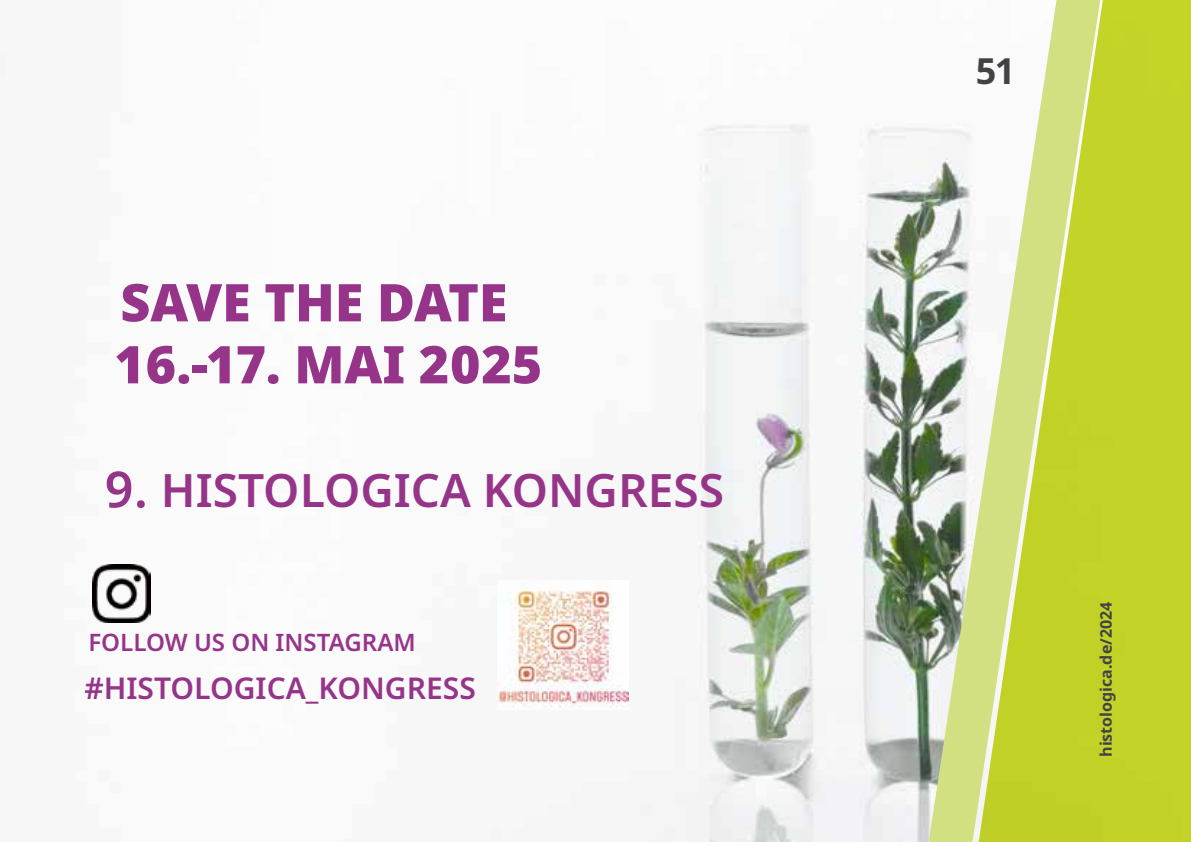
<style>
.page{position:relative;width:1191px;height:842px;background:#fff}
.page>*{position:absolute;margin:0;border:0;box-sizing:border-box;transform-origin:0 0}
.t1{font:900 52px/62px "Noto Sans";color:#96348a}
.t2{font:600 46px "Noto Sans";color:#96348a}
.t3{font:700 36px "Noto Sans";color:#414245}
.t4{font:600 30px "Noto Sans";color:#96348a}
.t5{font:600 24px "Noto Sans";color:#96348a}
.t6{font:700 16px "Noto Sans";color:#414245}
.s1{font-size:50px}
</style>
<div class="page">
<img style="left:100px;top:124px;width:828px;height:718px">
<div style="left:1100px;top:0;width:91px;height:842px;background:#c4d327"></div>
<svg style="left:928px;top:0;width:172px;height:842px"></svg>
<img style="left:92px;top:564px;width:58px;height:58px">
<img style="left:497px;top:580px;width:131px;height:129px">
<p class="t1" style="left:116px;top:272px;width:427px">SAVE THE DATE<br>16.-17. MAI 2025</p>
<p class="t2" style="left:104px;top:465px;width:621px"><span class="s1">9.</span> HISTOLOGICA KONGRESS</p>
<p class="t5" style="left:88px;top:629px;width:329px">FOLLOW US ON INSTAGRAM</p>
<p class="t4" style="left:84px;top:671px;width:393px">#HISTOLOGICA_KONGRESS</p>
<p class="t3" style="left:976px;top:51px;width:41px">51</p>
<p class="t6" style="left:1096px;top:757px;width:157px;rotate:-90deg">histologica.de/2024</p>
</div>
